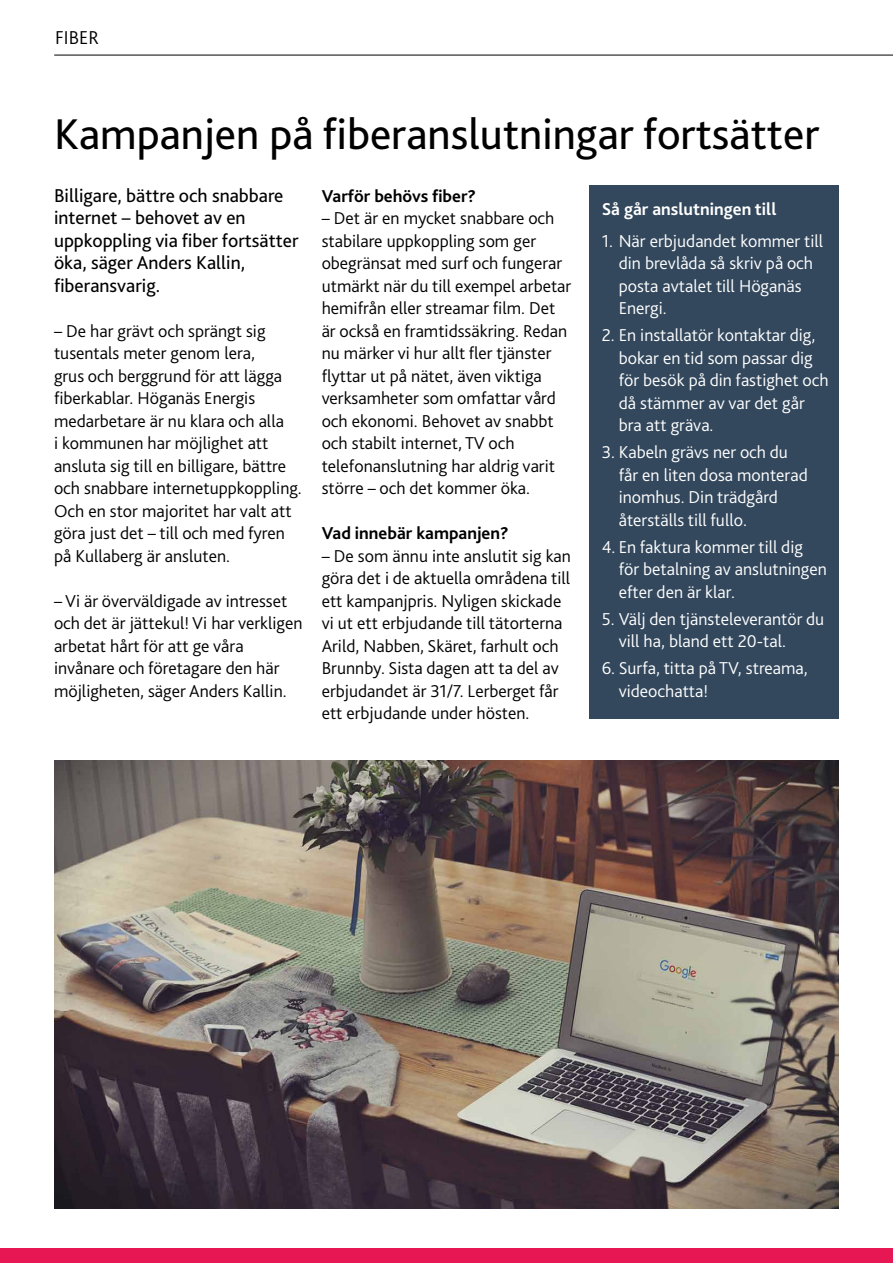
<style>
.page{position:relative;width:893px;height:1263px;background:#fff}
.page>*{position:absolute;margin:0;border:0;box-sizing:border-box;transform-origin:0 0}
.t1{font:45px "Bliss 2";color:#000}
.t2{font:19.5px/22.5px "Bliss 2";color:#000}
.t3{font:300 19.5px "Bliss 2";color:#000}
.t4{font:300 18px/22.5px "Bliss 2";color:#000}
.t5{font:300 18px/22.5px "Bliss 2";color:#fff}
.t6{font:700 18px "Bliss 2";color:#000}
.t7{font:700 18px "Bliss 2";color:#fff}
</style>
<div class="page">
<div style="left:0;top:1249px;width:893px;height:14px;background:#e61753"></div>
<hr style="left:54px;top:55px;width:839px;height:1px;background:#000">
<div style="left:589px;top:185px;width:250px;height:533px;background:#33485d"></div>
<img style="left:55px;top:760px;width:784px;height:449px">
<p class="t3" style="left:55px;top:25px;width:45px">FIBER</p>
<h1 class="t1" style="left:54px;top:106px;width:767px">Kampanjen på fiberanslutningar fortsätter</h1>
<p class="t2" style="left:54px;top:184px;width:246px">Billigare, bättre och snabbare internet – behovet av en uppkoppling via fiber fortsätter öka, säger Anders Kallin, fiberansvarig.</p>
<p class="t4" style="left:54px;top:319px;width:249px">– De har grävt och sprängt sig tusentals meter genom lera,<br>grus och berggrund för att lägga fiberkablar. Höganäs Energis medarbetare är nu klara och alla<br>i kommunen har möjlighet att ansluta sig till en billigare, bättre och snabbare internetuppkoppling.<br>Och en stor majoritet har valt att göra just det – till och med fyren på Kullaberg är ansluten.</p>
<p class="t4" style="left:54px;top:589px;width:250px">– Vi är överväldigade av intresset och det är jättekul! Vi har verkligen arbetat hårt för att ge våra invånare och företagare den här möjligheten, säger Anders Kallin.</p>
<p class="t6" style="left:322px;top:185px;width:156px">Varför behövs fiber?</p>
<p class="t4" style="left:322px;top:207px;width:251px">– Det är en mycket snabbare och stabilare uppkoppling som ger obegränsat med surf och fungerar utmärkt när du till exempel arbetar hemifrån eller streamar film. Det är också en framtidssäkring. Redan nu märker vi hur allt fler tjänster flyttar ut på nätet, även viktiga verksamheter som omfattar vård och ekonomi. Behovet av snabbt och stabilt internet, TV och telefonanslutning har aldrig varit större – och det kommer öka.</p>
<p class="t6" style="left:322px;top:522px;width:189px">Vad innebär kampanjen?</p>
<p class="t4" style="left:322px;top:544px;width:251px">– De som ännu inte anslutit sig kan göra det i de aktuella områdena till ett kampanjpris. Nyligen skickade vi ut ett erbjudande till tätorterna Arild, Nabben, Skäret, farhult och Brunnby. Sista dagen att ta del av erbjudandet är 31/7. Lerberget får ett erbjudande under hösten.</p>
<p class="t7" style="left:602px;top:198px;width:176px">Så går anslutningen till</p>
<p class="t5" style="left:619px;top:229px;width:206px;text-indent:-17px">1. När erbjudandet kommer till din brevlåda så skriv på och posta avtalet till Höganäs<br>Energi.</p>
<p class="t5" style="left:619px;top:324px;width:211px;text-indent:-17px">2. En installatör kontaktar dig, bokar en tid som passar dig för besök på din fastighet och då stämmer av var det går bra att gräva.</p>
<p class="t5" style="left:619px;top:441px;width:191px;text-indent:-17px">3. Kabeln grävs ner och du får en liten dosa monterad inomhus. Din trädgård återställs till fullo.</p>
<p class="t5" style="left:619px;top:535px;width:210px;text-indent:-17px">4. En faktura kommer till dig för betalning av anslutningen efter den är klar.</p>
<p class="t5" style="left:619px;top:607px;width:207px;text-indent:-17px">5. Välj den tjänsteleverantör du vill ha, bland ett 20-tal.</p>
<p class="t5" style="left:619px;top:657px;width:191px;text-indent:-17px">6. Surfa, titta på TV, streama, videochatta!</p>
</div>
